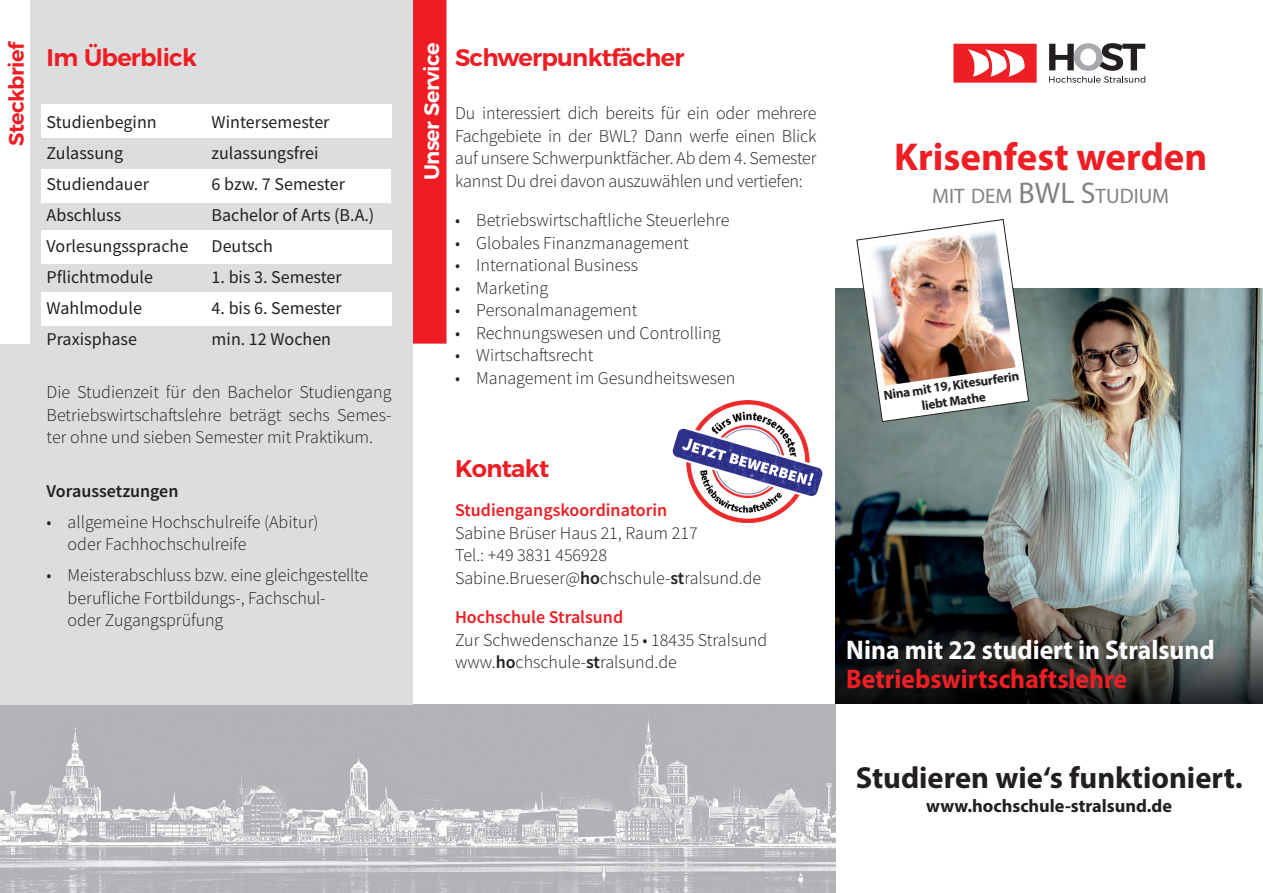
<style>
.page{position:relative;width:1263px;height:893px;background:#fff}
.page>*{position:absolute;margin:0;border:0;box-sizing:border-box;transform-origin:0 0}
.t1{font:700 39px "Myriad Pro";color:#ee1f24}
.t2{font:700 30.6px "Myriad Pro";color:#231f20}
.t3{font:700 27px "Myriad Pro";color:#fff;scale:.95 1}
.t4{font:700 27px "Myriad Pro";color:#ee1f24;scale:.95 1}
.t5{font:600 24px "Montserrat";letter-spacing:-.03em;color:#ee1d23}
.t6{font:21px "Myriad Pro";color:#808285}
.t7{font:600 21px "Montserrat";letter-spacing:-.03em;color:#fff}
.t8{font:600 21px "Montserrat";letter-spacing:-.03em;color:#ee1d23}
.t9{font:700 18.3px "Myriad Pro";color:#231f20}
.t10{font:300 18px/22.5px "Source Sans Pro";color:#231f20}
.t11{font:18px "Source Sans Pro";color:#231f20}
.t12{font:600 18px "Source Sans Pro";color:#ee1d23}
.t13{font:600 18px "Source Sans Pro";color:#231f20}
.t14{font:700 13.2px/15.9px "Myriad Pro";color:#231f20;text-align:center}
.s1{font-weight:600}
.s2{font-size:30px}
</style>
<div class="page">
<img style="left:672px;top:401px;width:151px;height:122px">
<img style="left:835px;top:289px;width:428px;height:414px">
<svg style="left:856px;top:219px;width:174px;height:204px"></svg>
<img style="left:865px;top:230px;width:150px;height:156px">
<svg style="left:1049px;top:43px;width:96px;height:40px"></svg>
<svg style="left:953px;top:44px;width:84px;height:39px"></svg>
<div style="left:412px;top:0;width:34px;height:344px;background:#ee1d23"></div>
<img style="left:0;top:704px;width:835px;height:189px">
<div style="left:0;top:0;width:412px;height:704px;background:#dcdddf"></div>
<div style="left:41px;top:104px;width:350px;height:33px;background:#fff"></div>
<div style="left:41px;top:169px;width:350px;height:34px;background:#fff"></div>
<div style="left:41px;top:230px;width:350px;height:34px;background:#fff"></div>
<div style="left:41px;top:292px;width:350px;height:34px;background:#fff"></div>
<div style="left:0;top:0;width:30px;height:344px;background:#fff"></div>
<p class="t8" style="left:-1px;top:146px;width:107px;rotate:-90deg">Steckbrief</p>
<h3 class="t5" style="left:47px;top:38px;width:152px">Im Überblick</h3>
<p class="t11" style="left:47px;top:110px;width:112px">Studienbeginn</p>
<p class="t11" style="left:212px;top:110px;width:119px">Wintersemester</p>
<p class="t11" style="left:47px;top:141px;width:78px">Zulassung</p>
<p class="t11" style="left:212px;top:141px;width:108px">zulassungsfrei</p>
<p class="t11" style="left:47px;top:172px;width:104px">Studiendauer</p>
<p class="t11" style="left:212px;top:172px;width:135px">6 bzw. 7 Semester</p>
<p class="t11" style="left:47px;top:203px;width:76px">Abschluss</p>
<p class="t11" style="left:212px;top:203px;width:164px">Bachelor of Arts (B.A.)</p>
<p class="t11" style="left:47px;top:234px;width:143px">Vorlesungssprache</p>
<p class="t11" style="left:212px;top:234px;width:63px">Deutsch</p>
<p class="t11" style="left:47px;top:265px;width:108px">Pflichtmodule</p>
<p class="t11" style="left:212px;top:265px;width:132px">1. bis 3. Semester</p>
<p class="t11" style="left:47px;top:296px;width:97px">Wahlmodule</p>
<p class="t11" style="left:212px;top:296px;width:132px">4. bis 6. Semester</p>
<p class="t11" style="left:47px;top:327px;width:92px">Praxisphase</p>
<p class="t11" style="left:212px;top:327px;width:121px">min. 12 Wochen</p>
<p class="t10" style="left:47px;top:381px;width:346px;text-align:justify">Die Studienzeit für den Bachelor Studiengang Betriebswirtschaftslehre beträgt sechs Semes&shy;ter ohne und sieben Semester mit Praktikum.</p>
<p class="t13" style="left:47px;top:479px;width:133px">Voraussetzungen</p>
<p class="t10" style="left:68px;top:511px;width:252px;text-indent:-21px">• allgemeine Hochschulreife (Abitur) oder Fachhochschulreife</p>
<p class="t10" style="left:68px;top:564px;width:302px;text-indent:-21px">• Meisterabschluss bzw. eine gleichgestellte berufliche Fortbildungs-, Fachschul-<br>oder Zugangsprüfung</p>
<p class="t7" style="left:415px;top:180px;width:139px;rotate:-90deg">Unser Service</p>
<h3 class="t5" style="left:455px;top:38px;width:231px">Schwerpunktfächer</h3>
<p class="t10" style="left:455px;top:102px;width:363px;text-align:justify">Du interessiert dich bereits für ein oder mehrere Fachgebiete in der BWL? Dann werfe einen Blick auf unsere Schwerpunktfächer. Ab dem 4. Semester kannst Du drei davon auszuwählen und vertiefen:</p>
<p class="t10" style="left:455px;top:209px;width:276px">• Betriebswirtschaftliche Steuerlehre</p>
<p class="t10" style="left:455px;top:232px;width:235px">• Globales Finanzmanagement</p>
<p class="t10" style="left:455px;top:254px;width:185px">• International Business</p>
<p class="t10" style="left:455px;top:277px;width:95px">• Marketing</p>
<p class="t10" style="left:455px;top:299px;width:184px">• Personalmanagement</p>
<p class="t10" style="left:455px;top:322px;width:267px">• Rechnungswesen und Controlling</p>
<p class="t10" style="left:455px;top:344px;width:140px">• Wirtschaftsrecht</p>
<p class="t10" style="left:455px;top:367px;width:282px">• Management im Gesundheitswesen</p>
<h3 class="t5" style="left:455px;top:449px;width:96px">Kontakt</h3>
<p class="t12" style="left:455px;top:498px;width:214px">Studiengangskoordinatorin</p>
<p class="t10" style="left:455px;top:522px;width:308px">Sabine Brüser Haus 21, Raum 217<br>Tel.: +49 3831 456928<br>Sabine.Brueser@<span class="s1">ho</span>chschule-<span class="s1">st</span>ralsund.de</p>
<p class="t12" style="left:455px;top:605px;width:170px">Hochschule Stralsund</p>
<p class="t10" style="left:455px;top:629px;width:314px">Zur Schwedenschanze 15 • 18435 Stralsund www.<span class="s1">ho</span>chschule-<span class="s1">st</span>ralsund.de</p>
<h1 class="t1" style="left:894px;top:131px;width:315px">Krisenfest werden</h1>
<p class="t6" style="left:932px;top:183px;width:238px">MIT DEM <span class="s2">BWL S</span>TUDIUM</p>
<p class="t14" style="left:883px;top:387px;width:138px;rotate:-8deg">Nina mit 19, Kitesurferin liebt Mathe</p>
<h3 class="t3" style="left:846px;top:633px;width:389px">Nina mit 22 studiert in Stralsund</h3>
<h3 class="t4" style="left:846px;top:661px;width:297px">Betriebswirtschaftslehre</h3>
<h2 class="t2" style="left:856px;top:758px;width:388px">Studieren wie‘s funktioniert.</h2>
<p class="t9" style="left:926px;top:794px;width:247px">www.hochschule-stralsund.de</p>
</div>
